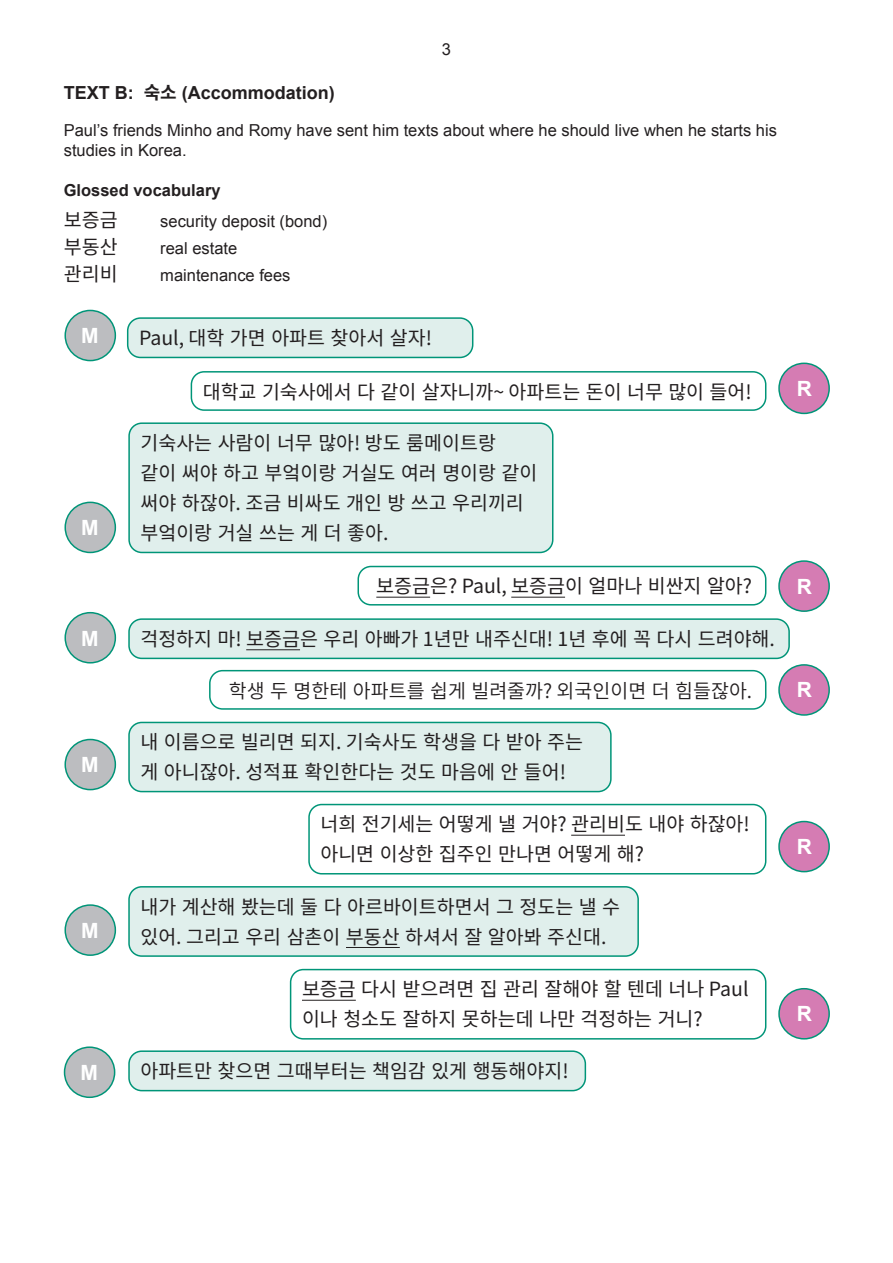
<style>
.page{position:relative;width:893px;height:1263px;background:#fff}
.page>*{position:absolute;margin:0;border:0;box-sizing:border-box;transform-origin:0 0}
.Body{font:700 21px "Arial";color:#fff}
.Korean_-_resource_bo{font:19.5px/30px "Source Han Sans KR";color:#231f20}
.Korean_-_resource_bo-2{font:19.5px "Source Han Sans KR";color:#231f20}
.Korean_-_glossed_voc{font:19.5px "Source Han Sans KR";color:#231f20}
.Question{font:700 18px "Arial";color:#231f20}
.Body-2{font:16.5px/19.8px "Arial";color:#231f20}
.Korean_-_glossed_voc-2{font:16.5px "Arial";color:#231f20}
.Body-3{font:700 16.5px "Arial";color:#231f20}
.s1{font-family:"Source Han Sans KR"}
</style>
<div class="page">
<div style="left:128px;top:318px;width:345px;height:39px;background:#e0efec;border-radius:13px"></div>
<div style="left:127px;top:317px;width:346px;height:41px;border:2px solid #009578;border-radius:13px"></div>
<div style="left:65px;top:310px;width:50px;height:51px;background:#bcbdc0;border-radius:50%"></div>
<div style="left:64px;top:310px;width:52px;height:51px;border:2px solid #009578;border-radius:50%"></div>
<div style="left:191px;top:371px;width:575px;height:40px;border:2px solid #009578;border-radius:13px"></div>
<div style="left:779px;top:363px;width:50px;height:50px;background:#d57cb3;border-radius:50%"></div>
<div style="left:778px;top:363px;width:52px;height:51px;border:2px solid #009578;border-radius:50%"></div>
<div style="left:129px;top:423px;width:424px;height:129px;background:#e0efec;border-radius:13px"></div>
<div style="left:128px;top:422px;width:425px;height:131px;border:2px solid #009578;border-radius:13px"></div>
<div style="left:65px;top:502px;width:50px;height:50px;background:#bcbdc0;border-radius:50%"></div>
<div style="left:64px;top:502px;width:52px;height:51px;border:2px solid #009578;border-radius:50%"></div>
<div style="left:779px;top:561px;width:50px;height:50px;background:#d57cb3;border-radius:50%"></div>
<div style="left:778px;top:560px;width:52px;height:52px;border:2px solid #009578;border-radius:50%"></div>
<hr style="left:376px;top:597px;width:54px;height:1px;background:#231f20">
<hr style="left:511px;top:597px;width:54px;height:1px;background:#231f20">
<div style="left:357px;top:566px;width:409px;height:39px;border:2px solid #009578;border-radius:13px"></div>
<div style="left:129px;top:619px;width:660px;height:39px;background:#e0efec;border-radius:13px"></div>
<hr style="left:246px;top:649px;width:54px;height:1px;background:#231f20">
<div style="left:128px;top:618px;width:662px;height:41px;border:2px solid #009578;border-radius:13px"></div>
<div style="left:65px;top:613px;width:50px;height:50px;background:#bcbdc0;border-radius:50%"></div>
<div style="left:64px;top:612px;width:52px;height:51px;border:2px solid #009578;border-radius:50%"></div>
<div style="left:779px;top:665px;width:50px;height:50px;background:#d57cb3;border-radius:50%"></div>
<div style="left:778px;top:664px;width:52px;height:52px;border:2px solid #009578;border-radius:50%"></div>
<div style="left:209px;top:670px;width:557px;height:40px;border:2px solid #009578;border-radius:13px"></div>
<div style="left:65px;top:739px;width:50px;height:51px;background:#bcbdc0;border-radius:50%"></div>
<div style="left:64px;top:739px;width:52px;height:51px;border:2px solid #009578;border-radius:50%"></div>
<div style="left:129px;top:722px;width:482px;height:69px;background:#e0efec;border-radius:13px"></div>
<div style="left:128px;top:722px;width:484px;height:70px;border:2px solid #009578;border-radius:13px"></div>
<hr style="left:571px;top:835px;width:54px;height:1px;background:#231f20">
<div style="left:308px;top:804px;width:458px;height:70px;border:2px solid #009578;border-radius:13px"></div>
<div style="left:779px;top:821px;width:50px;height:51px;background:#d57cb3;border-radius:50%"></div>
<div style="left:778px;top:821px;width:52px;height:51px;border:2px solid #009578;border-radius:50%"></div>
<div style="left:65px;top:905px;width:50px;height:50px;background:#bcbdc0;border-radius:50%"></div>
<div style="left:64px;top:904px;width:52px;height:52px;border:2px solid #009578;border-radius:50%"></div>
<div style="left:129px;top:887px;width:509px;height:69px;background:#e0efec;border-radius:13px"></div>
<hr style="left:346px;top:947px;width:54px;height:1px;background:#231f20">
<div style="left:128px;top:886px;width:511px;height:71px;border:2px solid #009578;border-radius:13px"></div>
<hr style="left:302px;top:1000px;width:54px;height:1px;background:#231f20">
<div style="left:290px;top:969px;width:476px;height:70px;border:2px solid #009578;border-radius:13px"></div>
<div style="left:779px;top:989px;width:50px;height:50px;background:#d57cb3;border-radius:50%"></div>
<div style="left:778px;top:988px;width:52px;height:51px;border:2px solid #009578;border-radius:50%"></div>
<div style="left:65px;top:1047px;width:50px;height:50px;background:#bcbdc0;border-radius:50%"></div>
<div style="left:64px;top:1046px;width:51px;height:52px;border:2px solid #009578;border-radius:50%"></div>
<div style="left:129px;top:1051px;width:456px;height:39px;background:#e0efec;border-radius:13px"></div>
<div style="left:128px;top:1050px;width:458px;height:41px;border:2px solid #009578;border-radius:13px"></div>
<p class="Body-2" style="left:442px;top:39px;width:11px">3</p>
<p class="Question" style="left:64px;top:81px;width:273px">TEXT B: <span class="s1">숙소</span> (Accommodation)</p>
<p class="Body-2" style="left:64px;top:121px;width:715px">Paul’s friends Minho and Romy have sent him texts about where he should live when he starts his studies in Korea.</p>
<p class="Body-3" style="left:64px;top:179px;width:158px">Glossed vocabulary</p>
<p class="Korean_-_glossed_voc" style="left:64px;top:209px;width:55px">보증금</p>
<p class="Korean_-_glossed_voc-2" style="left:160px;top:210px;width:168px">security deposit (bond)</p>
<p class="Korean_-_glossed_voc" style="left:64px;top:236px;width:55px">부동산</p>
<p class="Korean_-_glossed_voc-2" style="left:160px;top:237px;width:79px">real estate</p>
<p class="Korean_-_glossed_voc" style="left:64px;top:263px;width:55px">관리비</p>
<p class="Korean_-_glossed_voc-2" style="left:160px;top:264px;width:132px">maintenance fees</p>
<p class="Body" style="left:81px;top:322px;width:19px">M</p>
<p class="Korean_-_resource_bo" style="left:139px;top:323px;width:294px">Paul, 대학 가면 아파트 찾아서 살자!</p>
<p class="Korean_-_resource_bo" style="left:203px;top:377px;width:550px">대학교 기숙사에서 다 같이 살자니까~ 아파트는 돈이 너무 많이 들어!</p>
<p class="Body" style="left:797px;top:375px;width:17px">R</p>
<p class="Korean_-_resource_bo" style="left:140px;top:428px;width:399px">기숙사는 사람이 너무 많아! 방도 룸메이트랑<br>같이 써야 하고 부엌이랑 거실도 여러 명이랑 같이 써야 하잖아. 조금 비싸도 개인 방 쓰고 우리끼리</p>
<p class="Body" style="left:81px;top:514px;width:19px">M</p>
<p class="Korean_-_resource_bo" style="left:140px;top:518px;width:250px">부엌이랑 거실 쓰는 게 더 좋아.</p>
<p class="Korean_-_resource_bo" style="left:376px;top:572px;width:377px">보증금은? Paul, 보증금이 얼마나 비싼지 알아?</p>
<p class="Body" style="left:797px;top:572px;width:17px">R</p>
<p class="Body" style="left:81px;top:624px;width:19px">M</p>
<p class="Korean_-_resource_bo" style="left:140px;top:624px;width:636px">걱정하지 마! 보증금은 우리 아빠가 1년만 내주신대! 1년 후에 꼭 다시 드려야해.</p>
<p class="Korean_-_resource_bo-2" style="left:229px;top:679px;width:525px">학생 두 명한테 아파트를 쉽게 빌려줄까? 외국인이면 더 힘들잖아.</p>
<p class="Body" style="left:797px;top:676px;width:17px">R</p>
<p class="Body" style="left:81px;top:751px;width:19px">M</p>
<p class="Body" style="left:81px;top:917px;width:19px">M</p>
<p class="Korean_-_resource_bo" style="left:140px;top:728px;width:444px">내 이름으로 빌리면 되지. 기숙사도 학생을 다 받아 주는 게 아니잖아. 성적표 확인한다는 것도 마음에 안 들어!</p>
<p class="Korean_-_resource_bo" style="left:320px;top:810px;width:431px">너희 전기세는 어떻게 낼 거야? 관리비도 내야 하잖아! 아니면 이상한 집주인 만나면 어떻게 해?</p>
<p class="Korean_-_resource_bo" style="left:140px;top:892px;width:481px">내가 계산해 봤는데 둘 다 아르바이트하면서 그 정도는 낼 수 있어. 그리고 우리 삼촌이 부동산 하셔서 잘 알아봐 주신대.</p>
<p class="Korean_-_resource_bo" style="left:302px;top:975px;width:448px">보증금 다시 받으려면 집 관리 잘해야 할 텐데 너나 Paul 이나 청소도 잘하지 못하는데 나만 걱정하는 거니?</p>
<p class="Body" style="left:80px;top:1059px;width:19px">M</p>
<p class="Korean_-_resource_bo" style="left:140px;top:1056px;width:430px">아파트만 찾으면 그때부터는 책임감 있게 행동해야지!</p>
<p class="Body" style="left:797px;top:833px;width:17px">R</p>
<p class="Body" style="left:797px;top:1000px;width:17px">R</p>
</div>
